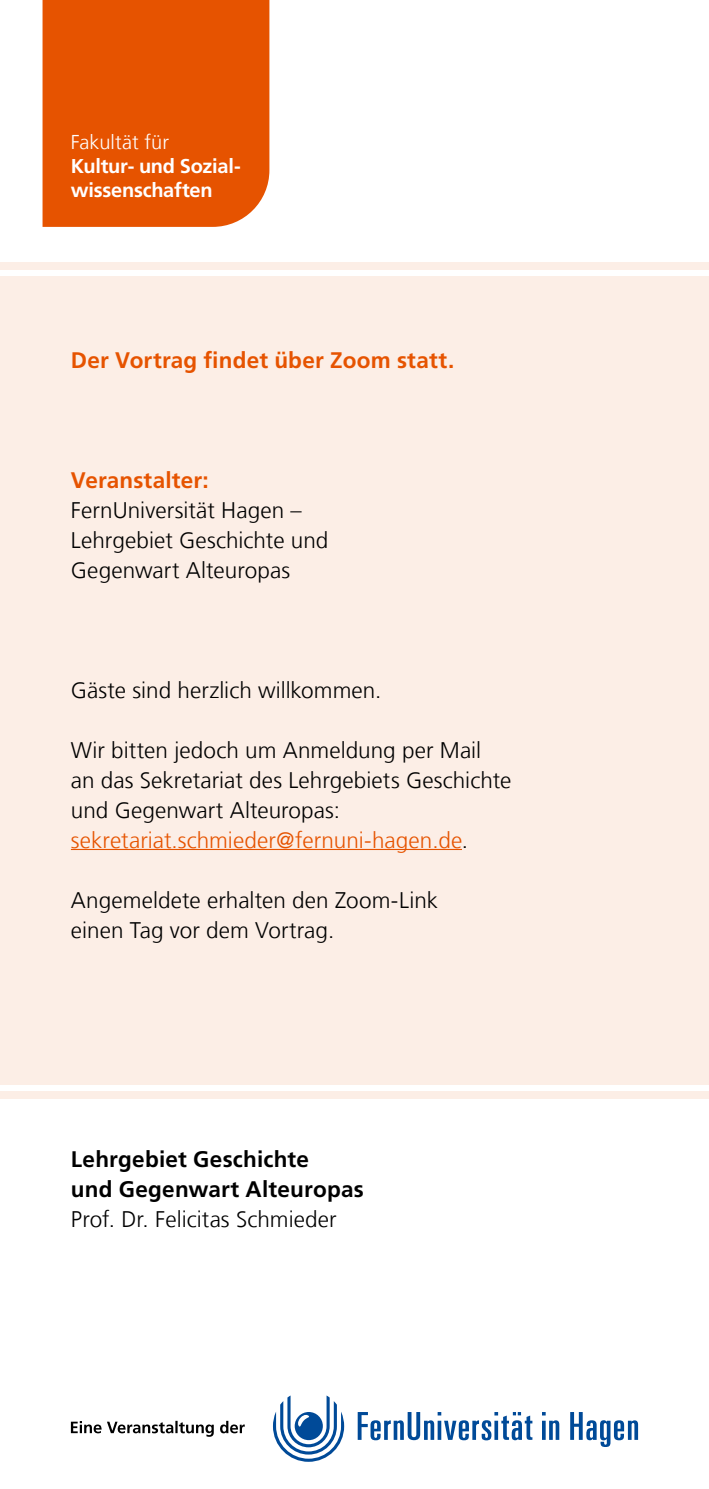
<style>
.page{position:relative;width:709px;height:1489px;background:#fff}
.page>*{position:absolute;margin:0;border:0;box-sizing:border-box;transform-origin:0 0}
.Name{font:300 22.5px/30px "Frutiger LT Com";letter-spacing:.005em;color:#000}
.t1{font:700 22.5px "Frutiger LT Com";letter-spacing:.01em;color:#e65300}
.t2{font:700 22.5px "Frutiger LT Com";letter-spacing:.01em;color:#000}
.Name-2{font:300 22.5px "Frutiger LT Com";letter-spacing:.005em;color:#e65300}
.t3{font:700 20px/24px "Frutiger LT Com";letter-spacing:-.01em;color:#fff}
.t4{font:300 20px "Frutiger LT Com";letter-spacing:.005em;color:#fff}
.s1{color:#000}
</style>
<div class="page">
<div style="left:0;top:1091px;width:709px;height:7px;background:#fceee6"></div>
<div style="left:0;top:276px;width:709px;height:808px;background:#fceee6"></div>
<div style="left:0;top:262px;width:709px;height:7px;background:#fceee6"></div>
<div style="left:43px;top:0;width:226px;height:227px;background:#e65300"></div>
<hr style="left:71px;top:848px;width:391px;height:2px;background:#e65300">
<svg style="left:71px;top:1420px;width:174px;height:16px"></svg>
<svg style="left:358px;top:1412px;width:280px;height:34px"></svg>
<svg style="left:273px;top:1395px;width:71px;height:66px"></svg>
<p class="t4" style="left:71px;top:130px;width:100px">Fakultät für</p>
<p class="t3" style="left:71px;top:154px;width:170px">Kultur- und Sozial&shy;wissenschaften</p>
<p class="t1" style="left:71px;top:346px;width:385px">Der Vortrag findet über Zoom statt.</p>
<p class="t1" style="left:71px;top:466px;width:139px">Veranstalter:</p>
<p class="Name" style="left:71px;top:495px;width:232px">FernUniversität Hagen –</p>
<p class="Name" style="left:71px;top:525px;width:259px">Lehrgebiet Geschichte und<br>Gegenwart Alteuropas</p>
<p class="Name" style="left:71px;top:675px;width:312px">Gäste sind herzlich willkommen.</p>
<p class="Name" style="left:71px;top:735px;width:442px">Wir bitten jedoch um Anmeldung per Mail<br>an das Sekretariat des Lehrgebiets Geschichte und Gegenwart Alteuropas:</p>
<p class="Name-2" style="left:71px;top:826px;width:399px">sekretariat.schmieder@fernuni-hagen.de<span class="s1">.</span></p>
<p class="Name" style="left:71px;top:885px;width:369px">Angemeldete erhalten den Zoom-Link einen Tag vor dem Vortrag.</p>
<p class="t2" style="left:71px;top:1146px;width:240px">Lehrgebiet Geschichte</p>
<p class="t2" style="left:71px;top:1176px;width:294px">und Gegenwart Alteuropas</p>
<p class="Name" style="left:71px;top:1204px;width:267px">Prof. Dr. Felicitas Schmieder</p>
</div>
